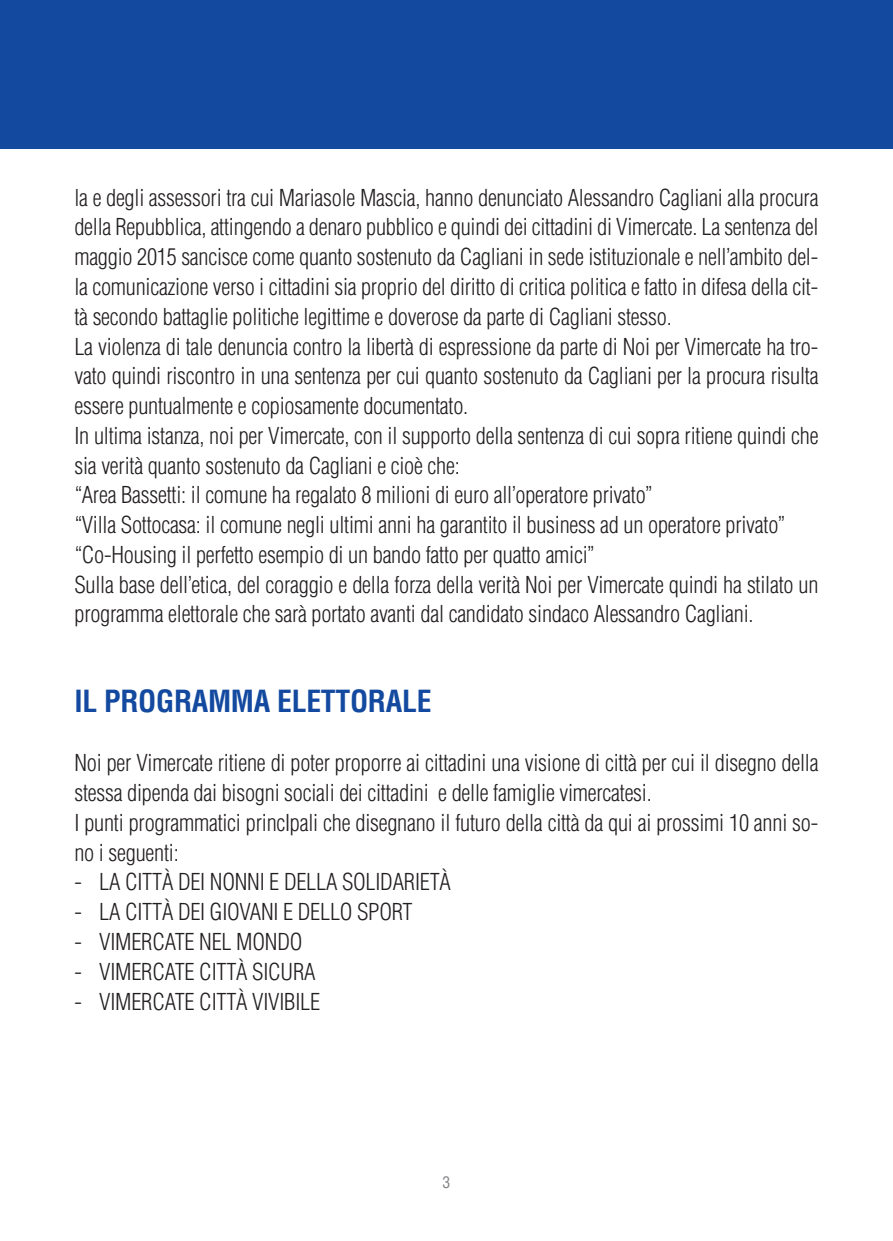
<style>
.page{position:relative;width:893px;height:1241px;background:#fff}
.page>*{position:absolute;margin:0;border:0;box-sizing:border-box;transform-origin:0 0}
.t1{font:700 condensed 29.75px "Helvetica";letter-spacing:-.01em;color:#13499f}
.t2{font:300 condensed 22.75px/29.8px "Helvetica";letter-spacing:-.01em;color:#231f20}
.t3{font:condensed 15.75px "Helvetica";color:#808285}
</style>
<div class="page">
<div style="left:0;top:0;width:893px;height:149px;background:#13499f"></div>
<p class="t2" style="left:74px;top:183px;width:746px">la e degli assessori tra cui Mariasole Mascia, hanno denunciato Alessandro Cagliani alla procura della Repubblica, attingendo a denaro pubblico e quindi dei cittadini di Vimercate. La sentenza del maggio 2015 sancisce come quanto sostenuto da Cagliani in sede istituzionale e nell’ambito del&shy;la comunicazione verso i cittadini sia proprio del diritto di critica politica e fatto in difesa della cit&shy;tà secondo battaglie politiche legittime e doverose da parte di Cagliani stesso.<br>La violenza di tale denuncia contro la libertà di espressione da parte di Noi per Vimercate ha tro&shy;vato quindi riscontro in una sentenza per cui quanto sostenuto da Cagliani per la procura risulta essere puntualmente e copiosamente documentato.<br>In ultima istanza, noi per Vimercate, con il supporto della sentenza di cui sopra ritiene quindi che sia verità quanto sostenuto da Cagliani e cioè che:<br>“Area Bassetti: il comune ha regalato 8 milioni di euro all’operatore privato”<br>“Villa Sottocasa: il comune negli ultimi anni ha garantito il business ad un operatore privato” “Co-Housing il perfetto esempio di un bando fatto per quatto amici”<br>Sulla base dell’etica, del coraggio e della forza della verità Noi per Vimercate quindi ha stilato un programma elettorale che sarà portato avanti dal candidato sindaco Alessandro Cagliani.</p>
<h1 class="t1" style="left:74px;top:684px;width:359px">IL PROGRAMMA ELETTORALE</h1>
<p class="t2" style="left:74px;top:748px;width:746px">Noi per Vimercate ritiene di poter proporre ai cittadini una visione di città per cui il disegno della stessa dipenda dai bisogni sociali dei cittadini e delle famiglie vimercatesi.<br>I punti programmatici princIpali che disegnano il futuro della città da qui ai prossimi 10 anni so&shy;no i seguenti:</p>
<p class="t2" style="left:74px;top:867px;width:378px">- LA CITTÀ DEI NONNI E DELLA SOLIDARIETÀ</p>
<p class="t2" style="left:74px;top:897px;width:340px">- LA CITTÀ DEI GIOVANI E DELLO SPORT</p>
<p class="t2" style="left:74px;top:927px;width:229px">- VIMERCATE NEL MONDO</p>
<p class="t2" style="left:74px;top:956px;width:243px">- VIMERCATE CITTÀ SICURA</p>
<p class="t2" style="left:74px;top:986px;width:247px">- VIMERCATE CITTÀ VIVIBILE</p>
<p class="t3" style="left:443px;top:1173px;width:9px">3</p>
</div>
